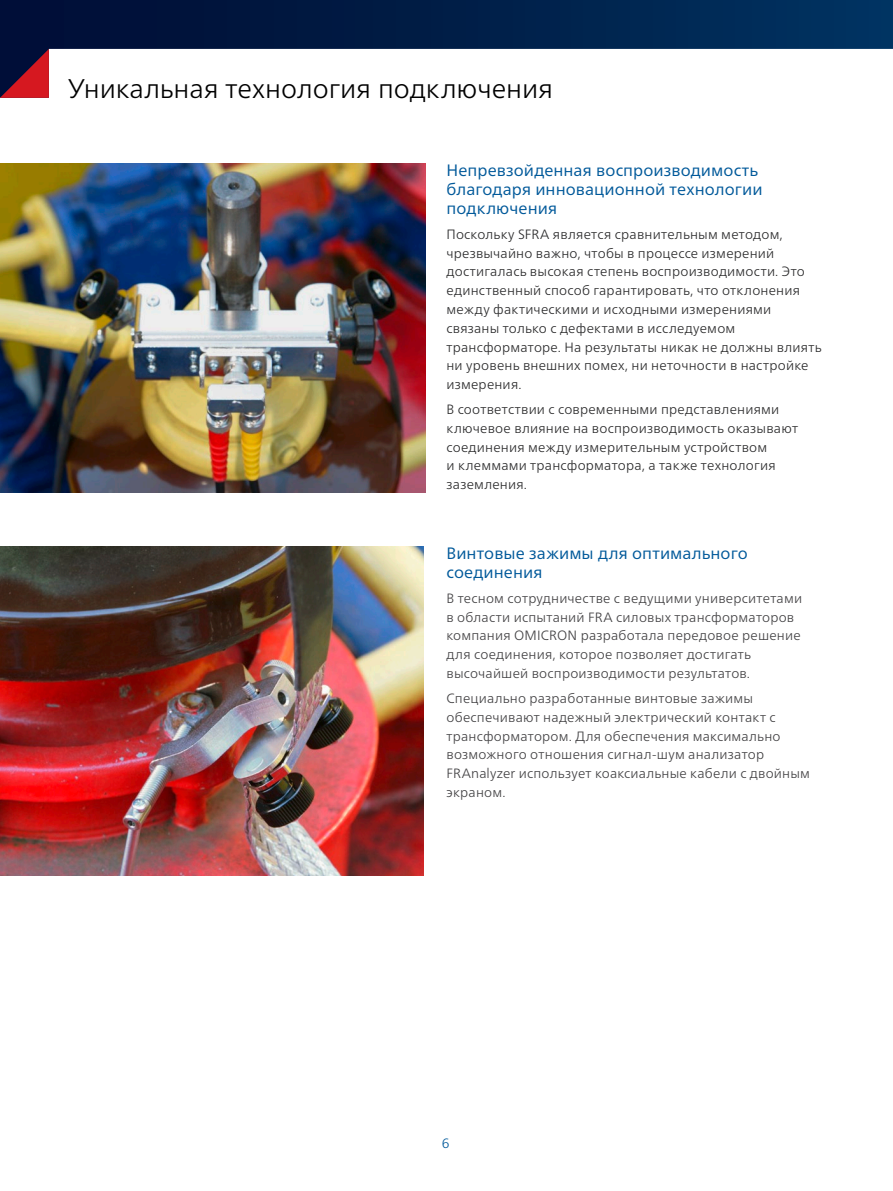
<style>
.page{position:relative;width:893px;height:1191px;background:#fff}
.page>*{position:absolute;margin:0;border:0;box-sizing:border-box;transform-origin:0 0}
.Content_-_Page_Headl{font:300 27px "Frutiger Neue LTW1 G";color:#000}
.Content_-_Headline_1{font:16.5px/18.8px "Frutiger Neue LTW1 G";letter-spacing:.005em;color:#00599a}
.Content_-_Normal{font:300 13.5px/18.8px "Frutiger Neue LTW1 G";letter-spacing:.015em;color:#282829}
.Content_-_Normal-2{font:300 13.5px/18.8px "Frutiger Neue LTW1 G";letter-spacing:.015em;color:#403f41}
.Content_-_Last_Page{font:300 13.5px "Frutiger Neue LTW1 G";color:#00599a}
</style>
<div class="page">
<svg style="left:0;top:0;width:893px;height:49px;background:#001e49"></svg>
<svg style="left:0;top:49px;width:49px;height:49px;background:#6a132c"></svg>
<img style="left:0;top:546px;width:424px;height:329px">
<img style="left:0;top:164px;width:425px;height:328px">
<p class="Content_-_Page_Headl" style="left:68px;top:72px;width:486px">Уникальная технология подключения</p>
<p class="Content_-_Headline_1" style="left:446px;top:161px;width:318px">Непревзойденная воспроизводимость благодаря инновационной технологии подключения</p>
<p class="Content_-_Normal" style="left:446px;top:225px;width:377px">Поскольку SFRA является сравнительным методом, чрезвычайно важно, чтобы в процессе измерений достигалась высокая степень воспроизводимости. Это единственный способ гарантировать, что отклонения между фактическими и исходными измерениями связаны только с дефектами в исследуемом трансформаторе. На результаты никак не должны влиять ни уровень внешних помех, ни неточности в настройке измерения.</p>
<p class="Content_-_Normal" style="left:446px;top:400px;width:353px">В соответствии с современными представлениями ключевое влияние на воспроизводимость оказывают соединения между измерительным устройством<br>и клеммами трансформатора, а также технология заземления.</p>
<p class="Content_-_Headline_1" style="left:446px;top:544px;width:303px">Винтовые зажимы для оптимального соединения</p>
<p class="Content_-_Normal-2" style="left:446px;top:589px;width:357px">В тесном сотрудничестве с ведущими университетами в области испытаний FRA силовых трансформаторов компания OMICRON разработала передовое решение для соединения, которое позволяет достигать высочайшей воспроизводимости результатов.</p>
<p class="Content_-_Normal-2" style="left:446px;top:689px;width:365px">Специально разработанные винтовые зажимы обеспечивают надежный электрический контакт с трансформатором. Для обеспечения максимально возможного отношения сигнал-шум анализатор FRAnalyzer использует коаксиальные кабели с двойным экраном.</p>
<p class="Content_-_Last_Page" style="left:442px;top:1135px;width:9px">6</p>
</div>
